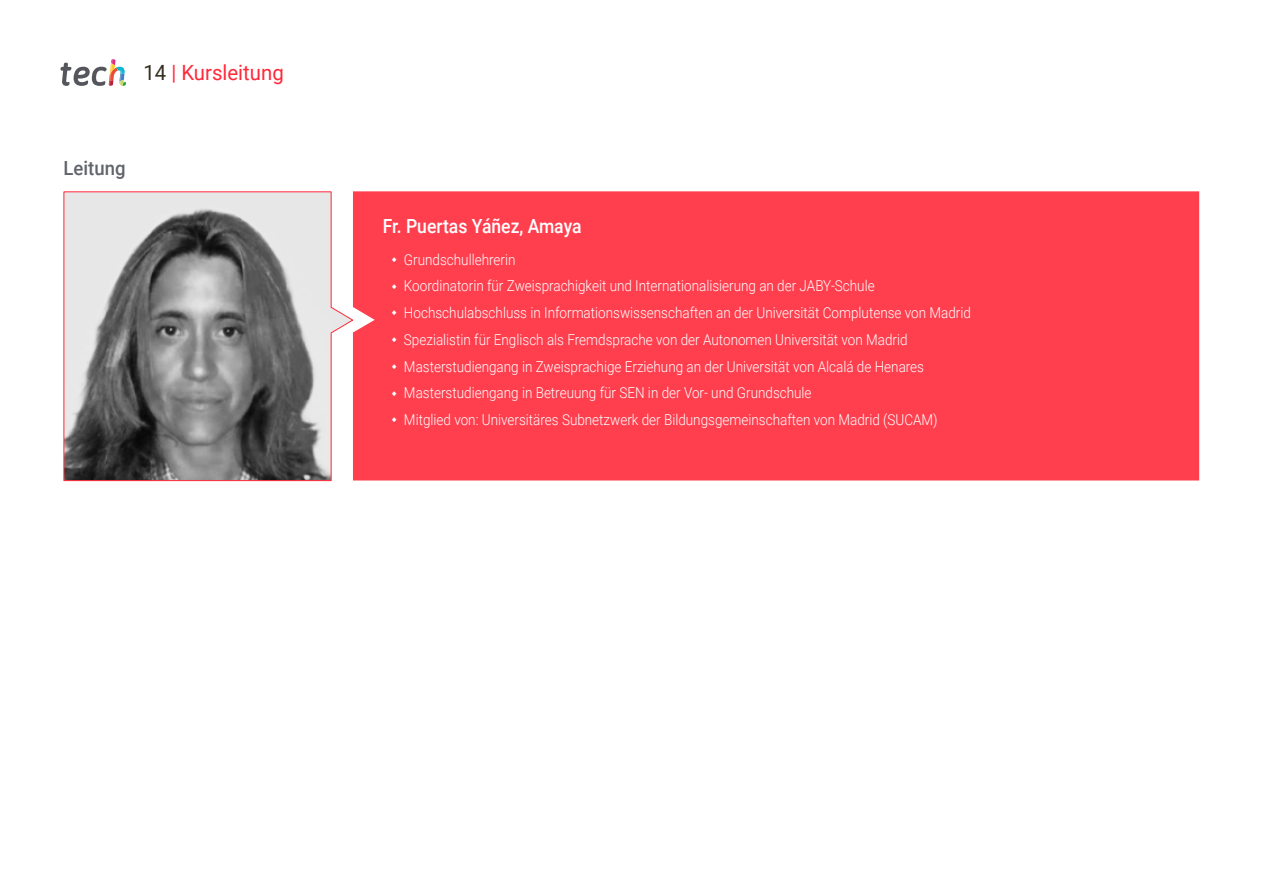
<style>
.page{position:relative;width:1263px;height:893px;background:#fff}
.page>*{position:absolute;margin:0;border:0;box-sizing:border-box;transform-origin:0 0}
.t1{font:21px "Roboto";color:#ff293a}
.t2{font:500 19.5px "Roboto";color:#fff;scale:.9 1}
.t3{font:500 19.5px "Roboto";color:#61646a;scale:.95 1}
.t4{font:300 15px/26.7px "Roboto";color:#fff;scale:.9 1}
.s1{color:#312e20}
</style>
<div class="page">
<div style="left:353px;top:191px;width:846px;height:289px;background:#ff3e4e"></div>
<svg style="left:64px;top:191px;width:289px;height:290px;background:#999696"></svg>
<svg style="left:61px;top:59px;width:65px;height:27px"></svg>
<svg style="left:392px;top:257px;width:5px;height:5px"></svg>
<svg style="left:392px;top:284px;width:5px;height:5px"></svg>
<svg style="left:392px;top:310px;width:5px;height:5px"></svg>
<svg style="left:392px;top:337px;width:5px;height:5px"></svg>
<svg style="left:392px;top:364px;width:5px;height:5px"></svg>
<svg style="left:392px;top:391px;width:5px;height:5px"></svg>
<svg style="left:392px;top:417px;width:5px;height:5px"></svg>
<h1 class="t1" style="left:143px;top:58px;width:142px"><span class="s1">14</span> | Kursleitung</h1>
<h2 class="t3" style="left:64px;top:154px;width:67px">Leitung</h2>
<h2 class="t2" style="left:383px;top:212px;width:222px">Fr. Puertas Yáñez, Amaya</h2>
<p class="t4" style="left:404px;top:245px;width:631px">Grundschullehrerin<br>Koordinatorin für Zweisprachigkeit und Internationalisierung an der JABY-Schule Hochschulabschluss in Informationswissenschaften an der Universität Complutense von Madrid Spezialistin für Englisch als Fremdsprache von der Autonomen Universität von Madrid Masterstudiengang in Zweisprachige Erziehung an der Universität von Alcalá de Henares Masterstudiengang in Betreuung für SEN in der Vor- und Grundschule<br>Mitglied von: Universitäres Subnetzwerk der Bildungsgemeinschaften von Madrid (SUCAM)</p>
</div>
